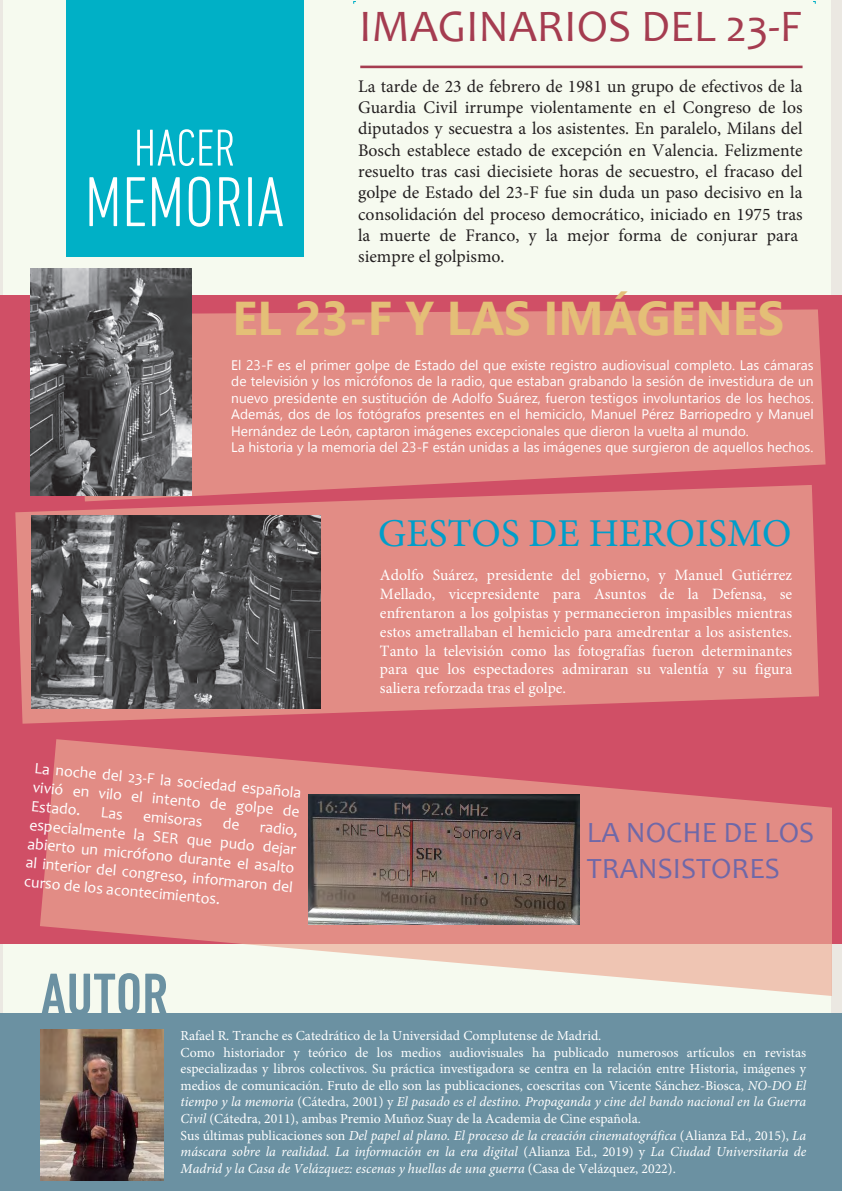
<style>
.page{position:relative;width:842px;height:1191px;background:#fff}
.page>*{position:absolute;margin:0;border:0;box-sizing:border-box;transform-origin:0 0}
.t1{font:300 condensed 71.9px "DIN Next LT Pro";color:#fff}
.t2{font:500 condensed 60.9px "DIN Next LT Pro";color:#6b91a2}
.t3{font:300 condensed 52.8px "DIN Next LT Pro";color:#fff}
.t4{font:700 47.3px "Leelawadee UI";color:#e4bf77}
.t5{font:45.4px "Candara";color:#a53c50}
.t6{font:39.4px "Minion Pro";color:#009eca}
.t7{font:29.6px/35.5px "Candara";color:#6f68a8}
.t8{font:17.7px/21.3px "Minion Pro";color:#231f20;text-align:justify}
.t9{font:15.8px/18.9px "Minion Pro";color:#fff;text-align:justify}
.t10{font:15.8px/18.7px "Candara";color:#fff}
.t11{font:13.8px/16.6px "Minion Pro";color:#fff}
.t12{font:13.8px/16.6px "Leelawadee UI";color:#fff}
.s1{font-style:italic}
</style>
<div class="page">
<div style="left:3px;top:0;width:828px;height:1165px;background:#f6faef"></div>
<div style="left:0;top:1013px;width:842px;height:178px;background:#6b91a2"></div>
<div style="left:0;top:295px;width:842px;height:649px;background:#d04f66"></div>
<div style="left:191px;top:309px;width:634px;height:176px;background:#e28c85"></div>
<svg style="left:40px;top:739px;width:791px;height:257px;fill:#e28c85"></svg>
<svg style="left:15px;top:485px;width:804px;height:238px;background:#df8380"></svg>
<div style="left:66px;top:0;width:237px;height:256px;background:#00b0c6"></div>
<hr style="left:360px;top:66px;width:442px;height:2px;background:#a53c50">
<img style="left:41px;top:1029px;width:123px;height:151px">
<img style="left:31px;top:515px;width:290px;height:193px">
<img style="left:30px;top:269px;width:161px;height:227px">
<img style="left:308px;top:794px;width:272px;height:130px">
<svg style="left:102px;top:807px;width:20px;height:12px"></svg>
<svg style="left:223px;top:817px;width:16px;height:13px"></svg>
<h3 class="t3" style="left:134px;top:118px;width:103px">HACER</h3>
<h1 class="t1" style="left:85px;top:161px;width:202px">MEMORIA</h1>
<h3 class="t5" style="left:359px;top:-3px;width:445px">IMAGINARIOS DEL 23-F</h3>
<p class="t8" style="left:358px;top:76px;width:446px">La tarde de 23 de febrero de 1981 un grupo de efectivos de la Guardia Civil irrumpe violentamente en el Congreso de los diputados y secuestra a los asistentes. En paralelo, Milans del Bosch establece estado de excepción en Valencia. Felizmente resuelto tras casi diecisiete horas de secuestro, el fracaso del golpe de Estado del 23-F fue sin duda un paso decisivo en la consolidación del proceso democrático, iniciado en 1975 tras</p>
<p class="t8" style="left:358px;top:246px;width:148px">siempre el golpismo.</p>
<p class="t8" style="left:358px;top:225px;width:441px">la muerte de Franco, y la mejor forma de conjurar para</p>
<h3 class="t4" style="left:232px;top:284px;width:554px">EL 23-F Y LAS IMÁGENES</h3>
<p class="t12" style="left:231px;top:355px;width:584px">El 23-F es el primer golpe de Estado del que existe registro audiovisual completo. Las cámaras de televisión y los micrófonos de la radio, que estaban grabando la sesión de investidura de un nuevo presidente en sustitución de Adolfo Suárez, fueron testigos involuntarios de los hechos.<br>Además, dos de los fotógrafos presentes en el hemiciclo, Manuel Pérez Barriopedro y Manuel Hernández de León, captaron imágenes excepcionales que dieron la vuelta al mundo.<br>La historia y la memoria del 23-F están unidas a las imágenes que surgieron de aquellos hechos.</p>
<h3 class="t6" style="left:378px;top:507px;width:415px">GESTOS DE HEROISMO</h3>
<p class="t10" style="left:35px;top:759px;width:269px;rotate:5deg">La noche del 23-F la sociedad española vivió en vilo el intento de<br>Estado.</p>
<p class="t10" style="left:237px;top:796px;width:65px;rotate:5deg">golpe de</p>
<p class="t10" style="left:144px;top:806px;width:61px;rotate:5deg">emisoras</p>
<p class="t10" style="left:30px;top:815px;width:185px;rotate:5deg">especialmente la SER que</p>
<p class="t10" style="left:261px;top:817px;width:40px;rotate:5deg">radio,</p>
<p class="t10" style="left:221px;top:833px;width:78px;rotate:5deg">pudo dejar</p>
<p class="t10" style="left:27px;top:853px;width:269px;rotate:5deg">al interior del congreso, informaron del curso de los acontecimientos.</p>
<p class="t10" style="left:29px;top:834px;width:269px;rotate:5deg">abierto un micrófono durante el asalto</p>
<h2 class="t2" style="left:41px;top:960px;width:129px">AUTOR</h2>
<p class="t9" style="left:380px;top:565px;width:414px">Adolfo Suárez, presidente del gobierno, y Manuel Gutiérrez Mellado, vicepresidente para Asuntos de la Defensa, se enfrentaron a los golpistas y permanecieron impasibles mientras estos ametrallaban el hemiciclo para amedrentar a los asistentes.<br>Tanto la televisión como las fotografías fueron determinantes para que los espectadores admiraran su valentía y su figura saliera reforzada tras el golpe.</p>
<h3 class="t7" style="left:587px;top:814px;width:229px">LA NOCHE DE LOS<br>TRANSISTORES</h3>
<p class="t11" style="left:180px;top:1027px;width:627px">Rafael R. Tranche es Catedrático de la Universidad Complutense de Madrid.<br>Como historiador y teórico de los medios audiovisuales ha publicado numerosos artículos en revistas especializadas y libros colectivos. Su práctica investigadora se centra en la relación entre Historia, imágenes y medios de comunicación. Fruto de ello son las publicaciones, coescritas con Vicente Sánchez-Biosca, <span class="s1">NO-DO El tiempo y la memoria</span> (Cátedra, 2001) y <span class="s1">El pasado es el destino. Propaganda y cine del bando nacional en la Guerra Civil</span> (Cátedra, 2011), ambas Premio Muñoz Suay de la Academia de Cine española.<br>Sus últimas publicaciones son <span class="s1">Del papel al plano. El proceso de la creación cinematográfica</span> (Alianza Ed., 2015), <span class="s1">La máscara sobre la realidad. La información en la era digital</span> (Alianza Ed., 2019) y <span class="s1">La Ciudad Universitaria de Madrid y la Casa de Velázquez: escenas y huellas de una guerra</span> (Casa de Velázquez, 2022).</p>
</div>
